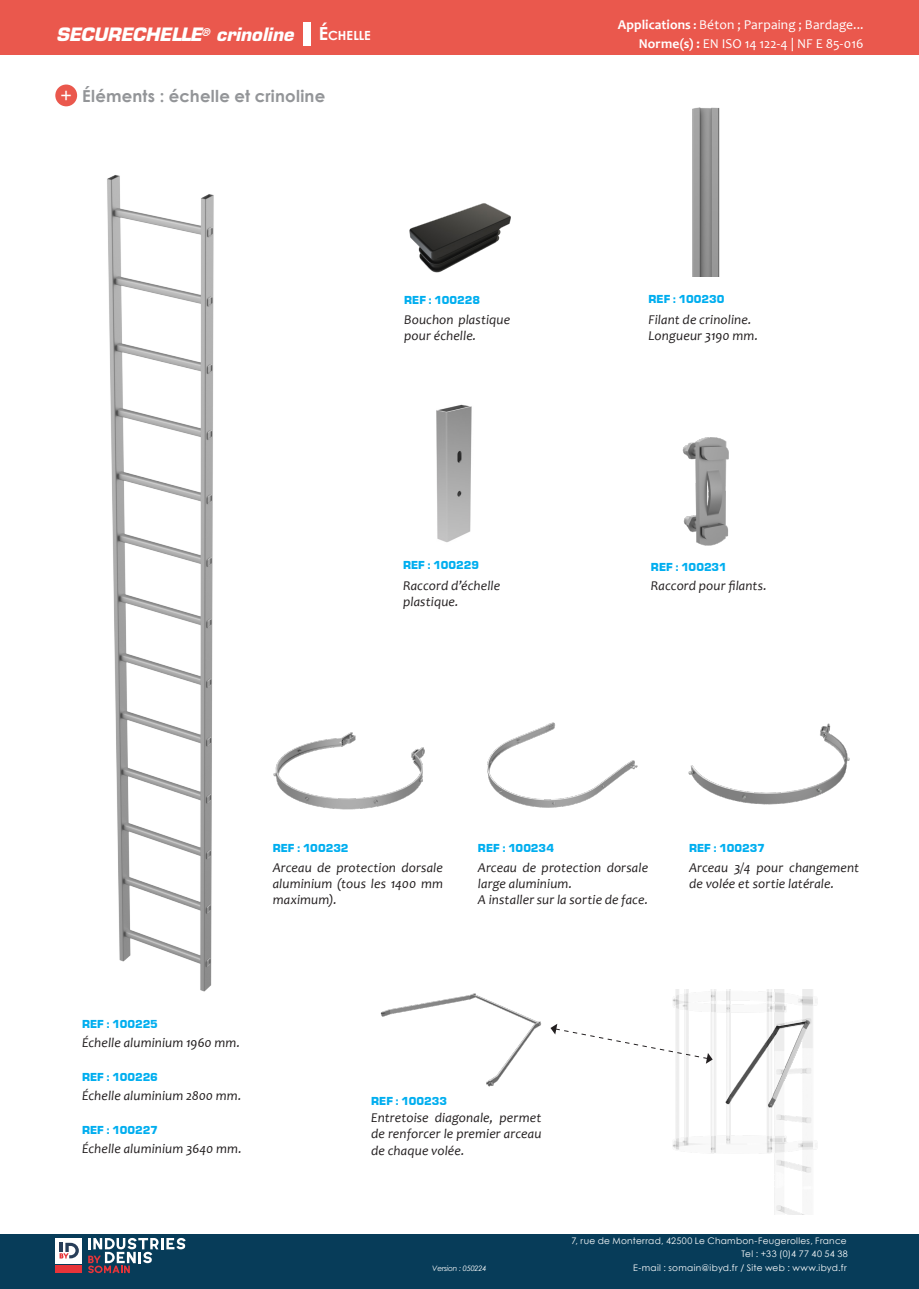
<style>
.page{position:relative;width:919px;height:1289px;background:#fff}
.page>*{position:absolute;margin:0;border:0;box-sizing:border-box;transform-origin:0 0}
.t1{font:19.5px "Eurostile";color:#fff}
.t2{font:italic 700 18px "Eurostile LT Std";letter-spacing:-.01em;color:#fff}
.t3{font:700 16.5px "Century Gothic";letter-spacing:.01em;color:#939598}
.t4{font:italic 13.5px/16.2px "Candara";letter-spacing:.01em;color:#231f20}
.t5{font:13.5px/18.9px "Candara";letter-spacing:.01em;color:#fff;text-align:right}
.t6{font:700 12.6px "Century Gothic";letter-spacing:-.005em;color:#fff}
.t7{font:900 12px "Eurostile Becker";letter-spacing:-.005em;color:#00aeef}
.t8{font:9px/13.8px "Century Gothic";letter-spacing:.03em;color:#fff;text-align:right}
.t9{font:italic 7.5px "Century Gothic";letter-spacing:-.025em;color:#fff}
.s1{font-size:18px}
.s2{font-weight:700}
.s3{font-weight:700;font-size:12px}
</style>
<div class="page">
<div style="left:0;top:0;width:918px;height:55px;background:#ea584d"></div>
<div style="left:304px;top:22px;width:7px;height:23px;background:#fff"></div>
<div style="left:0;top:1233px;width:918px;height:55px;background:#073c59"></div>
<div style="left:55px;top:1237px;width:27px;height:26px;background:#fff"></div>
<svg style="left:60px;top:1242px;width:19px;height:16px"></svg>
<svg style="left:88px;top:1238px;width:98px;height:34px"></svg>
<div style="left:55px;top:1265px;width:27px;height:8px;background:#e73439"></div>
<img style="left:672px;top:989px;width:145px;height:225px">
<img style="left:273px;top:732px;width:152px;height:78px">
<img style="left:380px;top:993px;width:162px;height:94px">
<img style="left:436px;top:404px;width:36px;height:139px">
<img style="left:409px;top:203px;width:102px;height:70px">
<img style="left:487px;top:722px;width:151px;height:86px">
<img style="left:682px;top:437px;width:47px;height:109px">
<img style="left:688px;top:723px;width:162px;height:82px">
<div style="left:55px;top:84px;width:22px;height:22px;background:#ea584d;border-radius:50%"></div>
<svg style="left:550px;top:1023px;width:162px;height:40px"></svg>
<img style="left:107px;top:175px;width:107px;height:817px">
<img style="left:692px;top:107px;width:28px;height:170px">
<h2 class="t2" style="left:56px;top:24px;width:239px">SECURECHELLE<sup>®</sup> crinoline</h2>
<p class="t6" style="left:318px;top:26px;width:54px"><span class="s1">É</span>CHELLE</p>
<p class="t5" style="left:617px;top:15px;width:247px"><span class="s2">Applications</span> <span class="s3">:</span> Béton ; Parpaing ; Bardage...<br><span class="s2">Norme(s) :</span> EN ISO 14 122-4 | NF E 85-016</p>
<p class="t1" style="left:60px;top:82px;width:13px">+</p>
<p class="t3" style="left:82px;top:83px;width:244px">Éléments : échelle et crinoline</p>
<p class="t7" style="left:404px;top:294px;width:77px">REF : 100228</p>
<p class="t4" style="left:404px;top:311px;width:108px">Bouchon plastique pour échelle.</p>
<p class="t7" style="left:403px;top:559px;width:77px">REF : 100229</p>
<p class="t4" style="left:403px;top:577px;width:99px">Raccord d’échelle</p>
<p class="t4" style="left:403px;top:593px;width:57px">plastique.</p>
<p class="t7" style="left:273px;top:841px;width:77px">REF : 100232</p>
<p class="t7" style="left:478px;top:841px;width:78px">REF : 100234</p>
<p class="t7" style="left:648px;top:292px;width:77px">REF : 100230</p>
<p class="t4" style="left:648px;top:311px;width:104px">Filant de crinoline.</p>
<p class="t4" style="left:648px;top:327px;width:111px">Longueur 3190 mm.</p>
<p class="t7" style="left:651px;top:560px;width:77px">REF : 100231</p>
<p class="t4" style="left:651px;top:577px;width:117px">Raccord pour filants.</p>
<p class="t7" style="left:689px;top:841px;width:77px">REF : 100237</p>
<p class="t4" style="left:273px;top:859px;width:172px;text-align:justify">Arceau de protection dorsale aluminium (tous les 1400 mm maximum).</p>
<p class="t4" style="left:478px;top:859px;width:172px">Arceau de protection dorsale large aluminium.</p>
<p class="t4" style="left:478px;top:891px;width:172px">A installer sur la sortie de face.</p>
<p class="t4" style="left:689px;top:859px;width:172px">Arceau 3/4 pour changement de volée et sortie latérale.</p>
<p class="t7" style="left:82px;top:1017px;width:77px">REF : 100225</p>
<p class="t4" style="left:82px;top:1034px;width:159px">Échelle aluminium 1960 mm.</p>
<p class="t7" style="left:82px;top:1070px;width:77px">REF : 100226</p>
<p class="t4" style="left:82px;top:1087px;width:161px">Échelle aluminium 2800 mm.</p>
<p class="t7" style="left:82px;top:1123px;width:77px">REF : 100227</p>
<p class="t4" style="left:82px;top:1140px;width:161px">Échelle aluminium 3640 mm.</p>
<p class="t7" style="left:371px;top:1094px;width:77px">REF : 100233</p>
<p class="t4" style="left:371px;top:1109px;width:172px;text-align:justify">Entretoise diagonale, permet de renforcer le premier arceau de chaque volée.</p>
<p class="t8" style="left:571px;top:1233px;width:278px">7, rue de Monterrad, 42500 Le Chambon-Feugerolles, France<br>Tel : +33 (0)4 77 40 54 38</p>
<p class="t9" style="left:432px;top:1263px;width:56px">Version : 050224</p>
<p class="t8" style="left:633px;top:1260px;width:215px">E-mail : somain@ibyd.fr / Site web : www.ibyd.fr</p>
</div>
